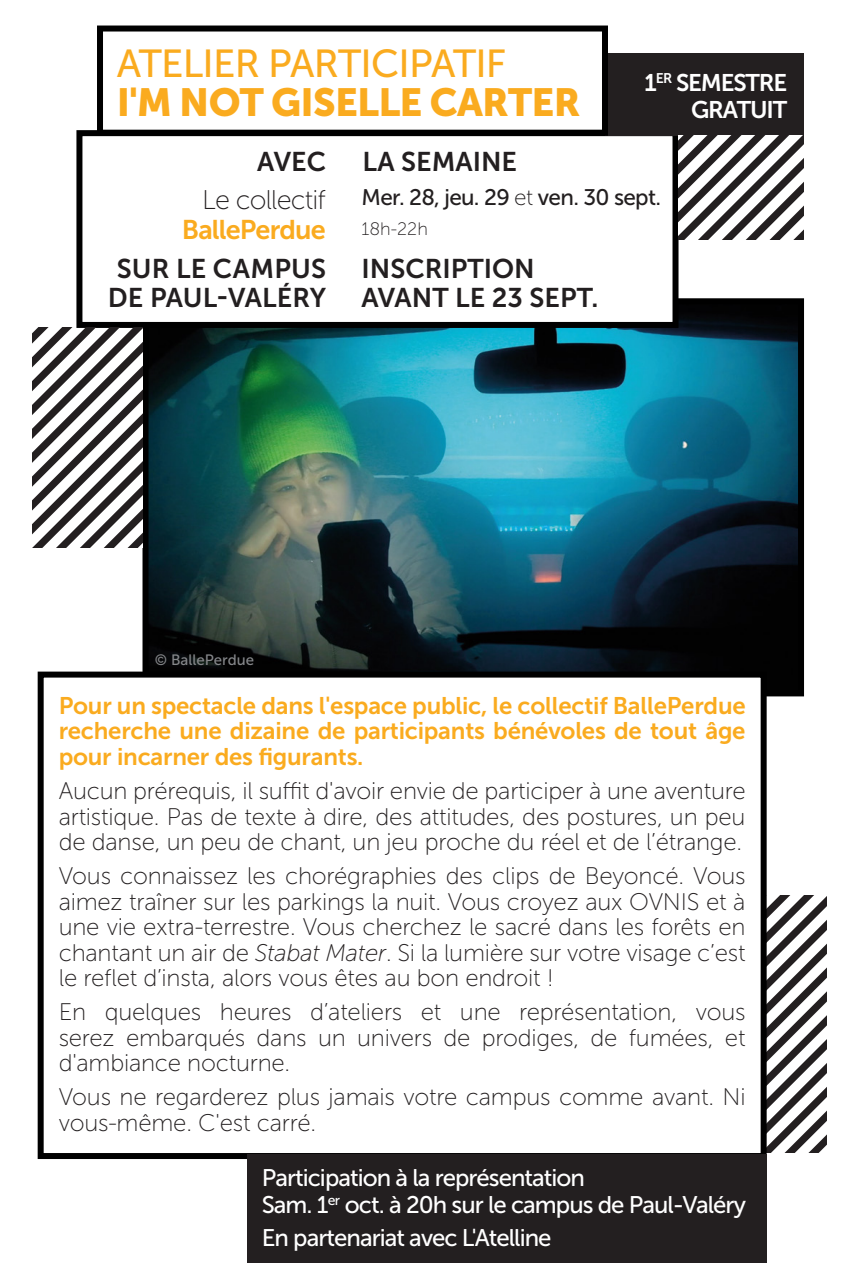
<style>
.page{position:relative;width:851px;height:1276px;background:#fff}
.page>*{position:absolute;margin:0;border:0;box-sizing:border-box;transform-origin:0 0}
.t1{font:39px "Museo Sans 500";letter-spacing:-.02em;color:#faab1f}
.t2{font:39px "Museo Sans 900";letter-spacing:-.02em;color:#faab1f}
.t3{font:27px/28.8px "Museo Sans 700";color:#231f20}
.t4{font:27px "Museo Sans 100";letter-spacing:-.03em;color:#231f20}
.t5{font:27px "Museo Sans 700";letter-spacing:-.03em;color:#faab1f}
.t6{font:24px/25.5px "Museo Sans 100";letter-spacing:-.01em;color:#231f20;text-align:justify}
.t7{font:24px/25.5px "Museo Sans 700";letter-spacing:-.01em;color:#faab1f;text-align:justify}
.t8{font:24px "Museo Sans 500";letter-spacing:-.04em;color:#fff}
.t9{font:24px/27px "Museo Sans 700";letter-spacing:-.05em;color:#fff;text-align:right}
.t10{font:22.5px "Museo Sans 500";letter-spacing:-.03em;color:#231f20}
.t11{font:18px "Museo Sans 100";color:#231f20}
.t12{font:15px "Museo Sans 500";color:#85878a}
.s1{font-family:"Museo Sans 100"}
.s2{font-style:italic}
</style>
<div class="page">
<img style="left:149px;top:305px;width:647px;height:384px">
<div style="left:142px;top:298px;width:661px;height:398px;border:6px solid #000"></div>
<svg style="left:766px;top:895px;width:60px;height:257px"></svg>
<div style="left:76px;top:130px;width:602px;height:198px;background:#fff;border:6px solid #000"></div>
<div style="left:605px;top:53px;width:198px;height:83px;background:#231f20"></div>
<div style="left:38px;top:671px;width:728px;height:488px;background:#fff;border:6px solid #000"></div>
<svg style="left:32px;top:328px;width:110px;height:220px"></svg>
<div style="left:247px;top:1154px;width:519px;height:108px;background:#231f20"></div>
<div style="left:97px;top:26px;width:511px;height:110px;background:#fff;border:6px solid #000"></div>
<svg style="left:678px;top:135px;width:126px;height:104px"></svg>
<p class="t1" style="left:117px;top:43px;width:391px">ATELIER PARTICIPATIF</p>
<p class="t2" style="left:117px;top:80px;width:465px">I'M NOT GISELLE CARTER</p>
<p class="t3" style="left:257px;top:147px;width:70px">AVEC</p>
<p class="t3" style="left:362px;top:147px;width:156px">LA SEMAINE</p>
<p class="t9" style="left:644px;top:69px;width:144px">1<sup>ER</sup> SEMESTRE<br>GRATUIT</p>
<p class="t4" style="left:202px;top:185px;width:125px">Le collectif</p>
<p class="t5" style="left:182px;top:214px;width:145px">BallePerdue</p>
<p class="t3" style="left:117px;top:254px;width:211px">SUR LE CAMPUS</p>
<p class="t3" style="left:108px;top:283px;width:220px">DE PAUL-VALÉRY</p>
<p class="t10" style="left:361px;top:185px;width:301px">Mer. 28, jeu. 29 <span class="s1">et</span> ven. 30 sept.</p>
<p class="t11" style="left:361px;top:219px;width:68px">18h-22h</p>
<p class="t3" style="left:361px;top:254px;width:238px">INSCRIPTION<br>AVANT LE 23 SEPT.</p>
<p class="t12" style="left:155px;top:652px;width:101px">© BallePerdue</p>
<p class="t7" style="left:59px;top:693px;width:688px">Pour un spectacle dans l'espace public, le collectif BallePerdue recherche une dizaine de participants bénévoles de tout âge pour incarner des figurants.</p>
<p class="t6" style="left:59px;top:778px;width:688px">Aucun prérequis, il suffit d'avoir envie de participer à une aventure artistique. Pas de texte à dire, des attitudes, des postures, un peu de danse, un peu de chant, un jeu proche du réel et de l’étrange.</p>
<p class="t6" style="left:59px;top:863px;width:688px">Vous connaissez les chorégraphies des clips de Beyoncé. Vous aimez traîner sur les parkings la nuit. Vous croyez aux OVNIS et à une vie extra-terrestre. Vous cherchez le sacré dans les forêts en chantant un air de <span class="s2">Stabat Mater</span>. Si la lumière sur votre visage c’est le reflet d’insta, alors vous êtes au bon endroit !</p>
<p class="t6" style="left:59px;top:999px;width:688px">En quelques heures d’ateliers et une représentation, vous serez embarqués dans un univers de prodiges, de fumées, et d'ambiance nocturne.</p>
<p class="t6" style="left:59px;top:1084px;width:688px">Vous ne regarderez plus jamais votre campus comme avant. Ni vous-même. C'est carré.</p>
<p class="t8" style="left:262px;top:1165px;width:325px">Participation à la représentation</p>
<p class="t8" style="left:262px;top:1192px;width:485px">Sam. 1<sup>er</sup> oct. à 20h sur le campus de Paul-Valéry</p>
<p class="t8" style="left:262px;top:1224px;width:291px">En partenariat avec L'Atelline</p>
</div>
